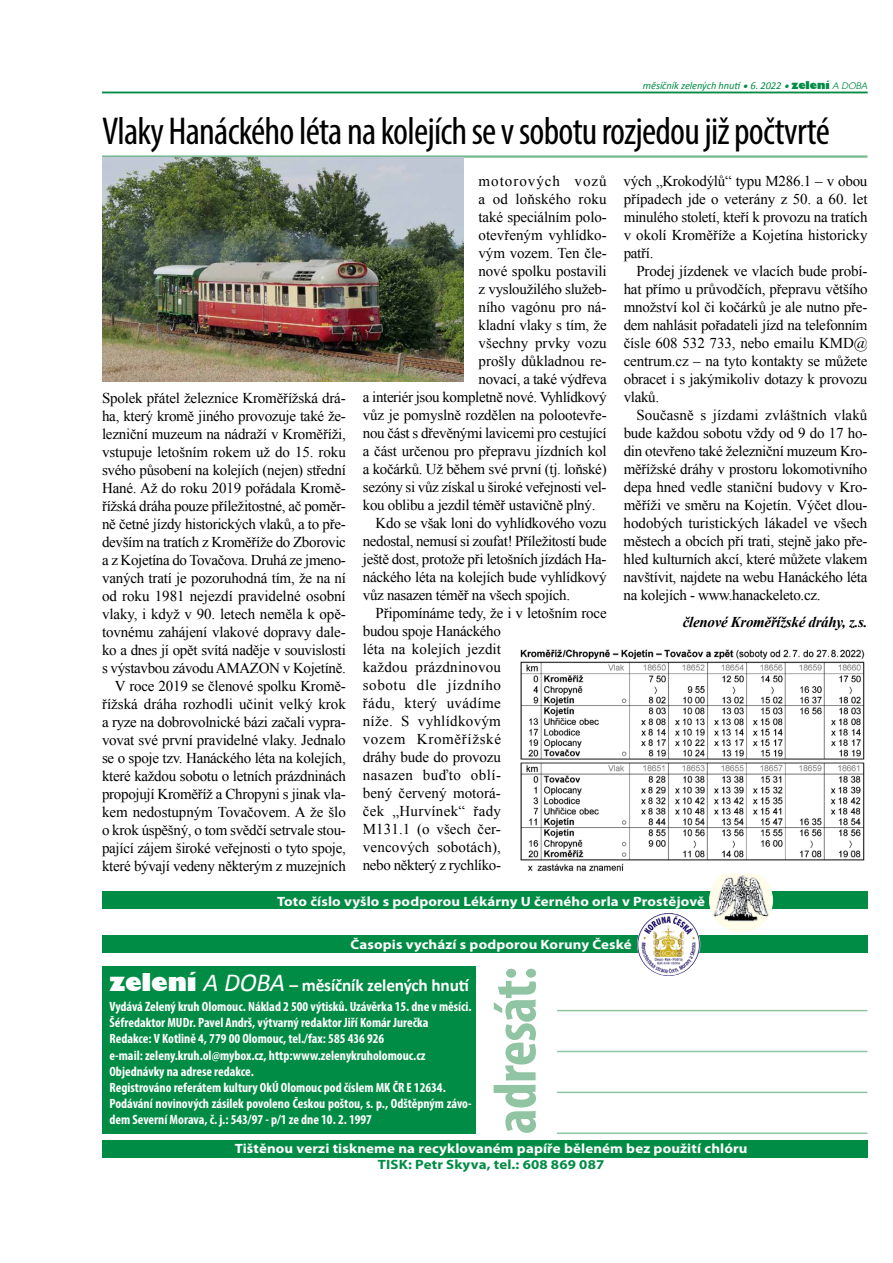
<style>
.page{position:relative;width:893px;height:1263px;background:#fff}
.page>*{position:absolute;margin:0;border:0;box-sizing:border-box;transform-origin:0 0}
.t1{font:700 condensed 60.6px "Myriad Pro";letter-spacing:-.015em;color:#90c4a2}
.t2{font:condensed 39px "Myriad Pro";letter-spacing:-.02em;color:#000}
.t3{font:700 17.4px "Calibri";letter-spacing:-.01em;color:#fff}
.t4{font:15px/18px "Times New Roman";letter-spacing:-.02em;color:#000;text-align:justify}
.t5{font:15px "Times New Roman";letter-spacing:.005em;color:#000}
.t6{font:15px "Times New Roman";color:#000}
.t7{font:15px "Times New Roman";letter-spacing:.02em;color:#000}
.t8{font:15px "Times New Roman";letter-spacing:.015em;color:#000}
.t9{font:15px "Times New Roman";letter-spacing:.03em;color:#000}
.t10{font:italic 700 15px "Times New Roman";letter-spacing:-.02em;color:#000}
.t11{font:15px "Times New Roman";letter-spacing:.04em;color:#000}
.t12{font:15px "Times New Roman";letter-spacing:.045em;color:#000}
.t13{font:15px "Times New Roman";letter-spacing:.065em;color:#000}
.t14{font:700 condensed 13.5px/16.2px "Myriad Pro";color:#fff}
.t15{font:700 13.5px "Myriad Pro";letter-spacing:.01em;color:#fff;scale:1.1 1}
.t16{font:700 13.5px "Myriad Pro";letter-spacing:.01em;color:#008c44;scale:1.1 1}
.t17{font:italic 10.5px "Calibri";letter-spacing:-.01em;color:#008c44}
.s1{font-family:"Avalon";font-size:9px}
.s2{font-family:"Gilbert";font-weight:800;font-style:normal}
.s3{font-family:"Gilbert";font-weight:800;font-size:24px}
.s4{font-weight:400;font-style:italic;font-size:25.95px}
</style>
<div class="page">
<div style="left:102px;top:1140px;width:765px;height:17px;background:#008c44"></div>
<div style="left:102px;top:936px;width:765px;height:17px;background:#008c44"></div>
<img style="left:637px;top:913px;width:63px;height:63px;border-radius:32px">
<div style="left:102px;top:892px;width:765px;height:17px;background:#008c44"></div>
<img style="left:710px;top:874px;width:62px;height:57px">
<div style="left:102px;top:967px;width:374px;height:167px;background:#008c44"></div>
<hr style="left:557px;top:1010px;width:310px;height:1px;background:#90c4a2">
<hr style="left:557px;top:1051px;width:310px;height:1px;background:#90c4a2">
<hr style="left:557px;top:1092px;width:310px;height:1px;background:#90c4a2">
<hr style="left:557px;top:1132px;width:310px;height:2px;background:#90c4a2">
<hr style="left:102px;top:92px;width:765px;height:1px;background:#008c44">
<hr style="left:102px;top:155px;width:765px;height:3px;background:#76b88f">
<img style="left:520px;top:649px;width:345px;height:223px">
<img style="left:102px;top:158px;width:362px;height:223px">
<p class="t17" style="left:643px;top:78px;width:226px">měsíčník zelených hnutí <span class="s1">•</span> 6. 2022 <span class="s1">•</span> <span class="s2">zelení</span> <span class="s1">A DOBA</span></p>
<h2 class="t2" style="left:102px;top:107px;width:729px">Vlaky Hanáckého léta na kolejích se v sobotu rozjedou již počtvrté</h2>
<p class="t4" style="left:102px;top:389px;width:245px;text-align:right">Spolek přátel železnice Kroměřížská drá&shy;ha, který kromě jiného provozuje také že&shy;lezniční muzeum na nádraží v Kroměříži, vstupuje letošním rokem už do 15. roku svého působení na kolejích (nejen) střední Hané. Až do roku 2019 pořádala Kromě&shy;řížská dráha pouze příležitostné, ač poměr&shy;ně četné jízdy historických vlaků, a to pře&shy;devším na tratích z Kroměříže do Zborovic a z Kojetína do Tovačova. Druhá ze jmeno&shy;vaných tratí je pozoruhodná tím, že na ní od roku 1981 nejezdí pravidelné osobní vlaky, i když v 90. letech neměla k opě&shy;tovnému zahájení vlakové dopravy dale&shy;ko a dnes jí opět svítá naděje v souvislosti s výstavbou závodu AMAZON v Kojetíně.<br>V roce 2019 se členové spolku Kromě&shy;řížská dráha rozhodli učinit velký krok a ryze na dobrovolnické bázi začali vypra&shy;vovat své první pravidelné vlaky. Jednalo se o spoje tzv. Hanáckého léta na kolejích, které každou sobotu o letních prázdninách propojují Kroměříž a Chropyni s jinak vla&shy;kem nedostupným Tovačovem. A že šlo o krok úspěšný, o tom svědčí setrvale stou&shy;pající zájem široké veřejnosti o tyto spoje, které bývají vedeny některým z muzejních</p>
<p class="t13" style="left:479px;top:171px;width:130px">motorových vozů</p>
<p class="t8" style="left:479px;top:189px;width:130px">a od loňského roku</p>
<p class="t4" style="left:479px;top:208px;width:130px">také speciálním polo-</p>
<p class="t6" style="left:479px;top:225px;width:130px">otevřeným vyhlídko-</p>
<p class="t4" style="left:479px;top:244px;width:130px">vým vozem. Ten čle-</p>
<p class="t4" style="left:479px;top:262px;width:130px">nové spolku postavili</p>
<p class="t4" style="left:479px;top:280px;width:130px">z vysloužilého služeb-</p>
<p class="t6" style="left:479px;top:297px;width:130px">ního vagónu pro ná-</p>
<p class="t4" style="left:479px;top:316px;width:130px">kladní vlaky s tím, že</p>
<p class="t5" style="left:479px;top:333px;width:130px">všechny prvky vozu</p>
<p class="t6" style="left:479px;top:351px;width:130px">prošly důkladnou re-</p>
<p class="t4" style="left:479px;top:370px;width:130px">novací, a také výdřeva</p>
<p class="t4" style="left:363px;top:388px;width:245px">a interiér jsou kompletně nové. Vyhlídkový</p>
<p class="t4" style="left:363px;top:406px;width:245px">vůz je pomyslně rozdělen na polootevře-</p>
<p class="t4" style="left:363px;top:424px;width:245px">nou část s dřevěnými lavicemi pro cestující</p>
<p class="t4" style="left:363px;top:442px;width:245px">a část určenou pro přepravu jízdních kol</p>
<p class="t4" style="left:363px;top:460px;width:245px">a kočárků. Už během své první (tj. loňské)</p>
<p class="t4" style="left:363px;top:478px;width:245px">sezóny si vůz získal u široké veřejnosti vel-</p>
<p class="t4" style="left:363px;top:496px;width:234px">kou oblibu a jezdil téměř ustavičně plný.</p>
<p class="t4" style="left:376px;top:514px;width:233px">Kdo se však loni do vyhlídkového vozu</p>
<p class="t4" style="left:363px;top:532px;width:245px">nedostal, nemusí si zoufat! Příležitostí bude</p>
<p class="t4" style="left:363px;top:550px;width:245px">ještě dost, protože při letošních jízdách Ha-</p>
<p class="t4" style="left:363px;top:568px;width:245px">náckého léta na kolejích bude vyhlídkový</p>
<p class="t4" style="left:363px;top:586px;width:209px">vůz nasazen téměř na všech spojích.</p>
<p class="t4" style="left:376px;top:604px;width:233px">Připomínáme tedy, že i v letošním roce</p>
<p class="t4" style="left:363px;top:622px;width:140px">budou spoje Hanáckého</p>
<p class="t5" style="left:363px;top:639px;width:140px">léta na kolejích jezdit</p>
<p class="t7" style="left:363px;top:657px;width:140px">každou prázdninovou</p>
<p class="t11" style="left:363px;top:675px;width:140px">sobotu dle jízdního</p>
<p class="t9" style="left:363px;top:693px;width:140px">řádu, který uvádíme</p>
<p class="t7" style="left:363px;top:711px;width:140px">níže. S vyhlídkovým</p>
<p class="t12" style="left:363px;top:729px;width:140px">vozem Kroměřížské</p>
<p class="t4" style="left:363px;top:748px;width:140px">dráhy bude do provozu</p>
<p class="t9" style="left:363px;top:765px;width:140px">nasazen buďto oblí-</p>
<p class="t5" style="left:363px;top:783px;width:140px">bený červený motorá-</p>
<p class="t7" style="left:363px;top:801px;width:140px">ček „Hurvínek“ řady</p>
<p class="t5" style="left:363px;top:819px;width:140px">M131.1 (o všech čer-</p>
<p class="t8" style="left:363px;top:837px;width:140px">vencových sobotách),</p>
<p class="t4" style="left:363px;top:856px;width:140px">nebo některý z rychlíko-</p>
<p class="t4" style="left:624px;top:172px;width:245px">vých „Krokodýlů“ typu M286.1 – v obou případech jde o veterány z 50. a 60. let minulého století, kteří k provozu na tratích v okolí Kroměříže a Kojetína historicky patří.</p>
<p class="t4" style="left:624px;top:262px;width:245px;text-indent:13px">Prodej jízdenek ve vlacích bude probí&shy;hat přímo u průvodčích, přepravu většího množství kol či kočárků je ale nutno pře&shy;dem nahlásit pořadateli jízd na telefonním čísle 608 532 733, nebo emailu KMD@ centrum.cz – na tyto kontakty se můžete obracet i s jakýmikoliv dotazy k provozu vlaků.</p>
<p class="t4" style="left:624px;top:406px;width:245px;text-indent:13px">Současně s jízdami zvláštních vlaků bude každou sobotu vždy od 9 do 17 ho&shy;din otevřeno také železniční muzeum Kro&shy;měřížské dráhy v prostoru lokomotivního depa hned vedle staniční budovy v Kro&shy;měříži ve směru na Kojetín. Výčet dlou&shy;hodobých turistických lákadel ve všech městech a obcích při trati, stejně jako pře&shy;hled kulturních akcí, které můžete vlakem navštívit, najdete na webu Hanáckého léta na kolejích - www.hanackeleto.cz.</p>
<p class="t10" style="left:683px;top:611px;width:186px">členové Kroměřížské dráhy, z.s.</p>
<p class="t15" style="left:277px;top:892px;width:390px">Toto číslo vyšlo s podporou Lékárny U černého orla v Prostějově</p>
<p class="t15" style="left:351px;top:936px;width:257px">Časopis vychází s podporou Koruny České</p>
<p class="t3" style="left:109px;top:974px;width:361px"><span class="s3">zelení</span> <span class="s4">A DOBA</span> – měsíčník zelených hnutí</p>
<h1 class="t1" style="left:477px;top:1134px;width:169px;rotate:-90deg">adresát:</h1>
<p class="t14" style="left:109px;top:998px;width:364px">Vydává Zelený kruh Olomouc. Náklad 2 500 výtisků. Uzávěrka 15. dne v měsíci.<br>Šéfredaktor MUDr. Pavel Andrš, výtvarný redaktor Jiří Komár Jurečka Redakce: V Kotlině 4, 779 00 Olomouc, tel./fax: 585 436 926<br>e-mail: zeleny.kruh.ol@mybox.cz, http:www.zelenykruholomouc.cz Objednávky na adrese redakce.<br>Registrováno referátem kultury OkÚ Olomouc pod číslem MK ČR E 12634.<br>Podávání novinových zásilek povoleno Českou poštou, s. p., Odštěpným závo&shy;dem Severní Morava, č. j.: 543/97 - p/1 ze dne 10. 2. 1997</p>
<p class="t15" style="left:235px;top:1139px;width:468px">Tištěnou verzi tiskneme na recyklovaném papíře běleném bez použití chlóru</p>
<p class="t16" style="left:378px;top:1155px;width:207px">TISK: Petr Skyva, tel.: 608 869 087</p>
</div>
